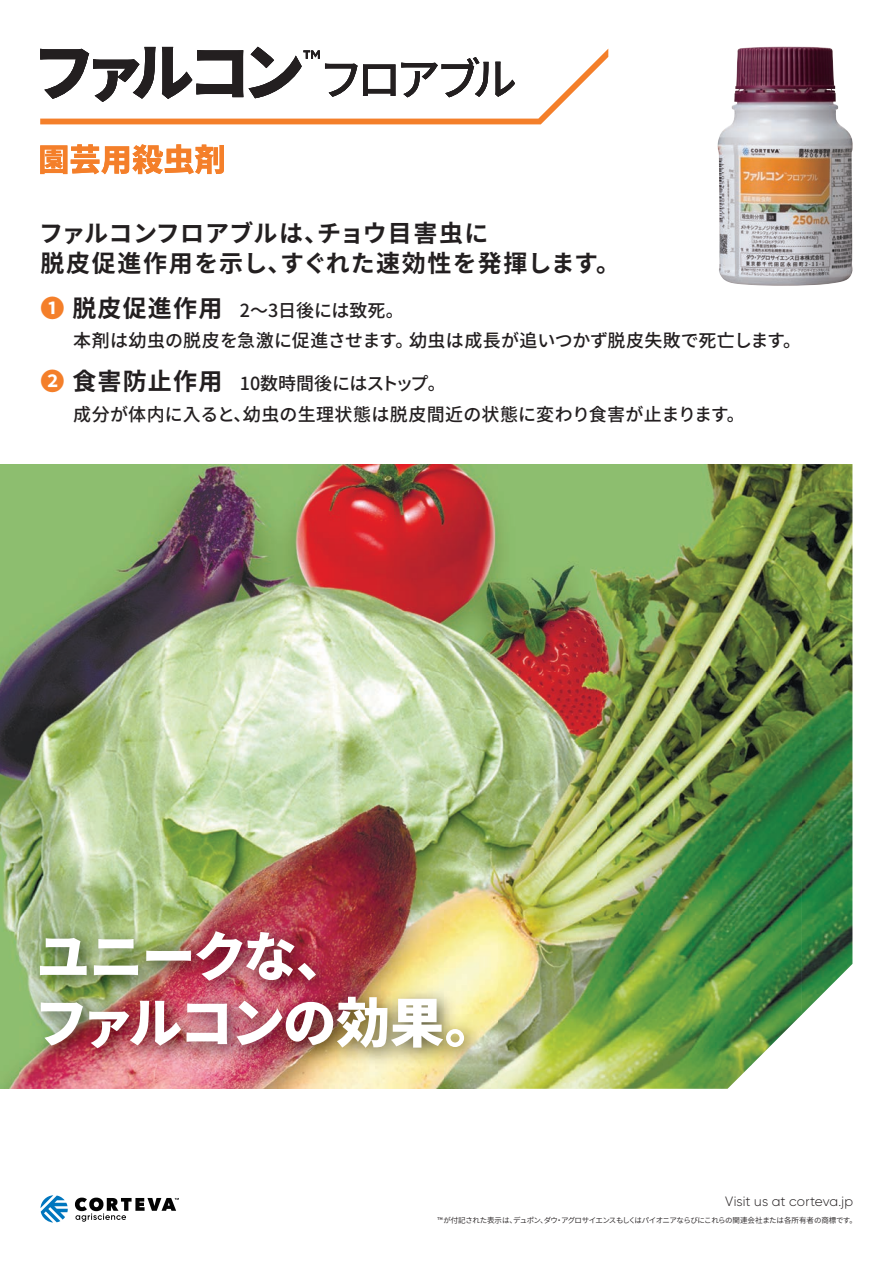
<style>
.page{position:relative;width:893px;height:1263px;background:#fff}
.page>*{position:absolute;margin:0;border:0;box-sizing:border-box;transform-origin:0 0}
.t1{font:900 54px/66px "Noto Sans CJ Kjp";letter-spacing:-.04em;color:#fff}
.t2{font:700 24px/30px "Noto Sans CJ Kjp";letter-spacing:.05em;color:#231f20}
.t3{font:500 18px "Noto Sans CJ Kjp";letter-spacing:.005em;color:#231f20}
.t4{font:300 13.5px "Gilroy";letter-spacing:.005em;color:#231f20}
.t5{font:600 7.5px "Noto Sans CJ Kjp";letter-spacing:-.055em;color:#231f20}
.s1{color:#f47f2a}
</style>
<div class="page">
<img style="left:0;top:464px;width:801px;height:468px">
<img style="left:801px;top:464px;width:51px;height:551px">
<img style="left:0;top:932px;width:19px;height:157px">
<img style="left:498px;top:932px;width:253px;height:157px">
<img style="left:751px;top:932px;width:51px;height:134px">
<img style="left:19px;top:910px;width:479px;height:179px">
<svg style="left:40px;top:144px;width:184px;height:30px"></svg>
<svg style="left:40px;top:47px;width:568px;height:77px"></svg>
<img style="left:717px;top:46px;width:136px;height:240px">
<svg style="left:40px;top:1195px;width:28px;height:27px"></svg>
<svg style="left:75px;top:1197px;width:104px;height:25px"></svg>
<h2 class="t2" style="left:39px;top:218px;width:583px">ファルコンフロアブルは、チョウ目害虫に<br>脱皮促進作用を示し、すぐれた速効性を発揮します。</h2>
<p class="t3" style="left:240px;top:300px;width:166px">2～3日後には致死。</p>
<h2 class="t2" style="left:41px;top:293px;width:183px"><span class="s1">❶</span> 脱皮促進作用</h2>
<p class="t3" style="left:73px;top:330px;width:729px">本剤は幼虫の脱皮を急激に促進させます。幼虫は成長が追いつかず脱皮失敗で死亡します。</p>
<h2 class="t2" style="left:41px;top:367px;width:183px"><span class="s1">❷</span> 食害防止作用</h2>
<p class="t3" style="left:240px;top:374px;width:208px">10数時間後にはストップ。</p>
<p class="t3" style="left:73px;top:404px;width:673px">成分が体内に入ると、幼虫の生理状態は脱皮間近の状態に変わり食害が止まります。</p>
<h1 class="t1" style="left:34px;top:925px;width:466px">ユニークな、<br>ファルコンの効果。</h1>
<p class="t4" style="left:725px;top:1192px;width:129px">Visit us at corteva.jp</p>
<p class="t5" style="left:437px;top:1215px;width:421px">™ が付記された表示は、デュポン、ダウ・アグロサイエンスもしくはパイオニアならびにこれらの関連会社または各所有者の商標です。</p>
</div>
